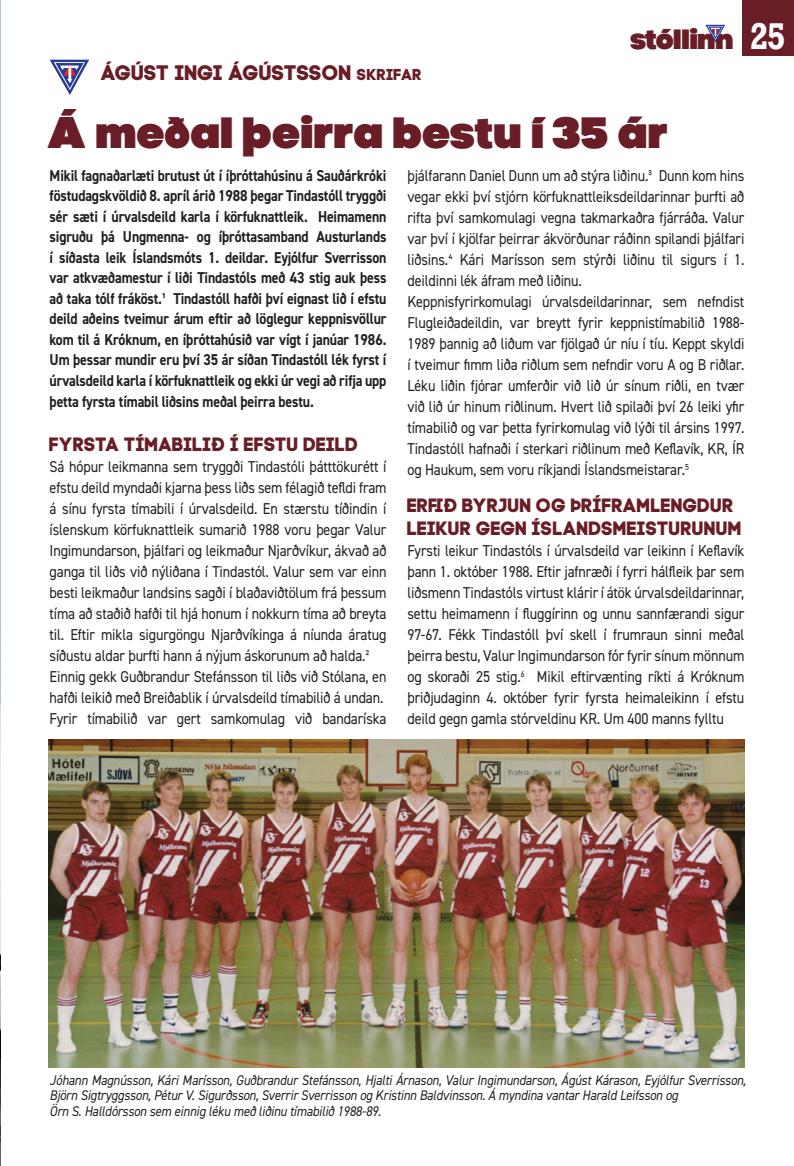
<style>
.page{position:relative;width:794px;height:1166px;background:#fff}
.page>*{position:absolute;margin:0;border:0;box-sizing:border-box;transform-origin:0 0}
.t1{font:43.75px "Code Pro Black LC";color:#691d26}
.t2{font:28px "Code Pro Black LC";letter-spacing:-.02em;color:#691d26}
.t3{font:21px "Code Pro Bold";color:#691d26}
.t4{font:19.25px "Code Pro Bold";color:#691d26}
.t5{font:15.75px/21px "DIN2014";letter-spacing:-.01em;color:#231f20;text-align:justify;scale:.9 1}
.t6{font:700 15.75px/20.5px "DIN2014";letter-spacing:-.01em;color:#231f20;text-align:justify;scale:.88 1}
.t7{font:italic 14px/15.8px "DIN2014";letter-spacing:-.01em;color:#231f20;scale:.9 1}
.s1{font-size:15.75px}
.s2{font-family:"Rockwell";font-weight:700;font-size:35px;color:#fff}
</style>
<div class="page">
<svg style="left:705px;top:25px;width:20px;height:17px"></svg>
<div style="left:742px;top:0;width:52px;height:56px;background:#691d26"></div>
<img style="left:0;top:627px;width:1px;height:538px">
<svg style="left:50px;top:60px;width:39px;height:35px"></svg>
<img style="left:48px;top:739px;width:696px;height:328px">
<p class="t3" style="left:101px;top:60px;width:322px">ÁGÚST INGI ÁGÚSTSSON <span class="s1">SKRIFAR</span></p>
<h2 class="t2" style="left:631px;top:22px;width:156px">stóllinn <span class="s2">25</span></h2>
<p class="t1" style="left:50px;top:106px;width:620px">Á meðal þeirra bestu í 35 ár</p>
<p class="t6" style="left:50px;top:165px;width:384px">Mikil fagnaðarlæti brutust út í íþróttahúsinu á Sauðárkróki föstudagskvöldið 8. apríl árið 1988 þegar Tindastóll tryggði sér sæti í úrvalsdeild karla í körfuknattleik. Heimamenn sigruðu þá Ungmenna- og íþróttasamband Austurlands í síðasta leik Íslandsmóts 1. deildar. Eyjólfur Sverrisson var atkvæðamestur í liði Tindastóls með 43 stig auk þess að taka tólf fráköst.¹ Tindastóll hafði því eignast lið í efstu deild aðeins tveimur árum eftir að löglegur keppnisvöllur kom til á Króknum, en íþróttahúsið var vígt í janúar 1986.<br>Um þessar mundir eru því 35 ár síðan Tindastóll lék fyrst í úrvalsdeild karla í körfuknattleik og ekki úr vegi að rifja upp þetta fyrsta tímabil liðsins meðal þeirra bestu.</p>
<p class="t4" style="left:50px;top:432px;width:310px">FYRSTA TÍMABILIÐ Í EFSTU DEILD</p>
<p class="t5" style="left:50px;top:456px;width:376px;text-align:left">Sá hópur leikmanna sem tryggði Tindastóli þátttökurétt í efstu deild myndaði kjarna þess liðs sem félagið tefldi fram á sínu fyrsta tímabili í úrvalsdeild. En stærstu tíðindin í íslenskum körfuknattleik sumarið 1988 voru þegar Valur Ingimundarson, þjálfari og leikmaður Njarðvíkur, ákvað að ganga til liðs við nýliðana í Tindastól. Valur sem var einn besti leikmaður landsins sagði í blaðaviðtölum frá þessum tíma að staðið hafði til hjá honum í nokkurn tíma að breyta til. Eftir mikla sigurgöngu Njarðvíkinga á níunda áratug síðustu aldar þurfti hann á nýjum áskorunum að halda.²<br>Einnig gekk Guðbrandur Stefánsson til liðs við Stólana, en hafði leikið með Breiðablik í úrvalsdeild tímabilið á undan.</p>
<p class="t5" style="left:50px;top:708px;width:376px">Fyrir tímabilið var gert samkomulag við bandaríska</p>
<p class="t5" style="left:407px;top:165px;width:376px">þjálfarann Daniel Dunn um að stýra liðinu.³ Dunn kom hins vegar ekki því stjórn körfuknattleiksdeildarinnar þurfti að rifta því samkomulagi vegna takmarkaðra fjárráða. Valur var því í kjölfar þeirrar ákvörðunar ráðinn spilandi þjálfari liðsins.⁴ Kári Marísson sem stýrði liðinu til sigurs í 1. deildinni lék áfram með liðinu.</p>
<p class="t5" style="left:407px;top:291px;width:376px">Keppnisfyrirkomulagi úrvalsdeildarinnar, sem nefndist Flugleiðadeildin, var breytt fyrir keppnistímabilið 1988- 1989 þannig að liðum var fjölgað úr níu í tíu. Keppt skyldi í tveimur fimm liða riðlum sem nefndir voru A og B riðlar.<br>Léku liðin fjórar umferðir við lið úr sínum riðli, en tvær við lið úr hinum riðlinum. Hvert lið spilaði því 26 leiki yfir tímabilið og var þetta fyrirkomulag við lýði til ársins 1997.<br>Tindastóll hafnaði í sterkari riðlinum með Keflavík, KR, ÍR og Haukum, sem voru ríkjandi Íslandsmeistarar.<sup>5</sup></p>
<p class="t4" style="left:407px;top:494px;width:328px">ERFIÐ BYRJUN OG ÞRÍFRAMLENGDUR</p>
<p class="t4" style="left:407px;top:517px;width:336px">LEIKUR GEGN ÍSLANDSMEISTURUNUM</p>
<p class="t5" style="left:407px;top:540px;width:376px">Fyrsti leikur Tindastóls í úrvalsdeild var leikinn í Keflavík þann 1. október 1988. Eftir jafnræði í fyrri hálfleik þar sem liðsmenn Tindastóls virtust klárir í átök úrvalsdeildarinnar, settu heimamenn í fluggírinn og unnu sannfærandi sigur 97-67. Fékk Tindastóll því skell í frumraun sinni meðal þeirra bestu, Valur Ingimundarson fór fyrir sínum mönnum og skoraði 25 stig.<sup>6</sup> Mikil eftirvænting ríkti á Króknum þriðjudaginn 4. október fyrir fyrsta heimaleikinn í efstu deild gegn gamla stórveldinu KR. Um 400 manns fylltu</p>
<p class="t7" style="left:50px;top:1071px;width:775px">Jóhann Magnússon, Kári Marísson, Guðbrandur Stefánsson, Hjalti Árnason, Valur Ingimundarson, Ágúst Kárason, Eyjólfur Sverrisson,<br>Björn Sigtryggsson, Pétur V. Sigurðsson, Sverrir Sverrisson og Kristinn Baldvinsson. Á myndina vantar Harald Leifsson og</p>
<p class="t7" style="left:50px;top:1103px;width:370px">Örn S. Halldórsson sem einnig léku með liðinu tímabilið 1988-89.</p>
</div>
